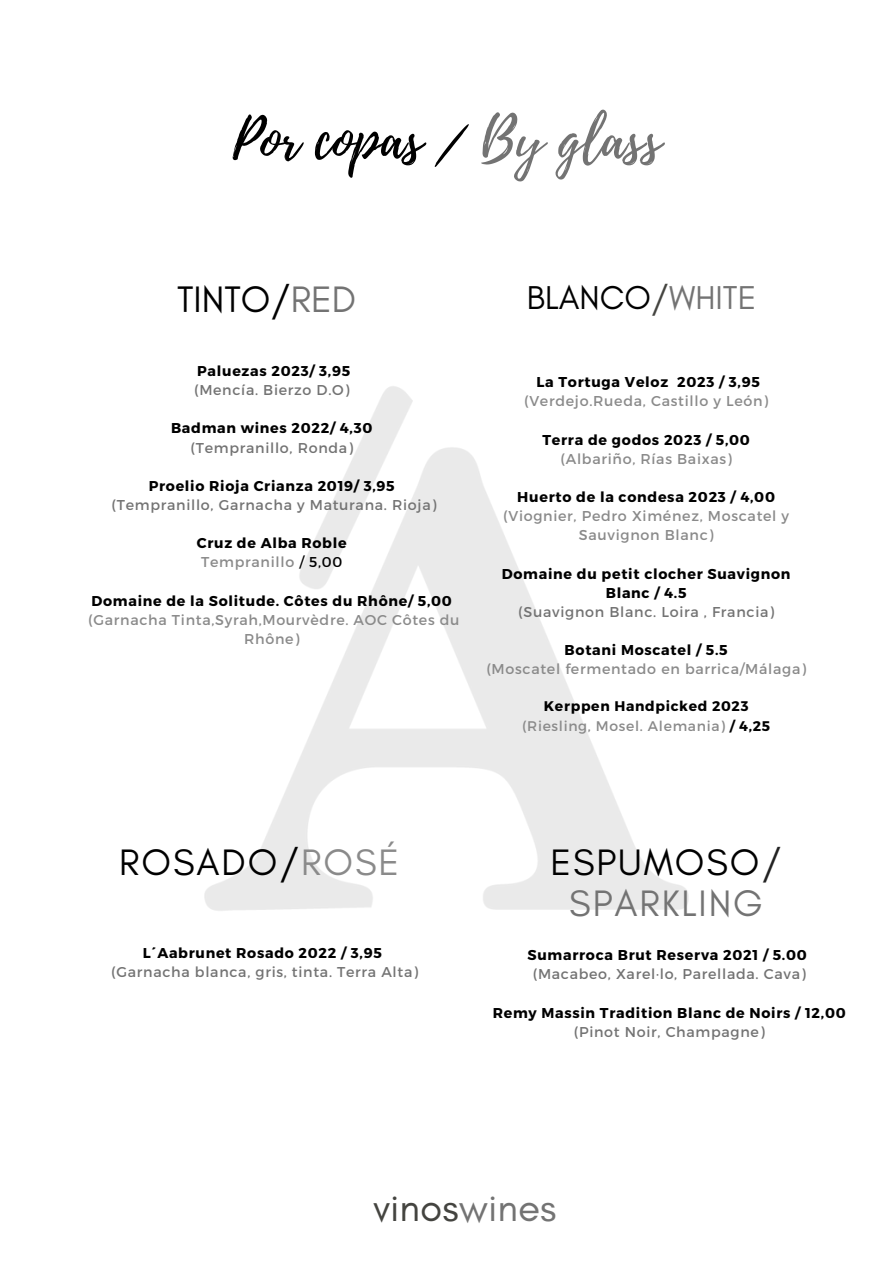
<style>
.page{position:relative;width:894px;height:1264px;background:#fff}
.page>*{position:absolute;margin:0;border:0;box-sizing:border-box;transform-origin:0 0}
.t1{font:54.3px "Playlist Script";color:#000}
.t2{font:40.5px "Glacial Indifference";color:#444440}
.t3{font:37.5px "Glacial Indifference";letter-spacing:.05em;color:#000}
.t4{font:37.5px "Glacial Indifference";color:#000}
.t5{font:37.5px "Glacial Indifference";letter-spacing:.05em;color:#737373}
.t6{font:33.6px "Glacial Indifference";color:#000}
.t7{font:700 14.25px/19.2px "Montserrat";letter-spacing:.05em;color:#000;text-align:center}
.t8{font:14.25px/19.2px "Montserrat";letter-spacing:.05em;color:#8a8a8a;text-align:center}
.t9{font:14.25px "Montserrat";letter-spacing:.05em;color:#737373}
.t10{font:13.95px "Montserrat";letter-spacing:.05em;color:#8a8a8a}
.t11{font:700 13.95px "Montserrat";letter-spacing:.05em;color:#000}
.s1{color:#737373}
.s2{color:#000}
.s3{color:#444440}
.s4{font-weight:700;color:#000}
.s5{color:#8a8a8a}
.s6{color:#222}
</style>
<div class="page">
<p class="t1" style="left:232px;top:100px;width:429px">Por copas / <span class="s1">By glass</span></p>
<p class="t4" style="left:177px;top:277px;width:181px">TINTO/<span class="s1">RED</span></p>
<h2 class="t7" style="left:197px;top:360px;width:154px">Paluezas 2023/ 3,95</h2>
<p class="t9" style="left:194px;top:381px;width:157px">(Mencía. Bierzo D.O)</p>
<p class="t7" style="left:171px;top:418px;width:203px">Badman wines 2022/ 4,30</p>
<p class="t9" style="left:190px;top:438px;width:164px">(Tempranillo, Ronda)</p>
<p class="t7" style="left:149px;top:475px;width:247px">Proelio Rioja Crianza 2019/ 3,95</p>
<p class="t9" style="left:111px;top:495px;width:326px">(Tempranillo, Garnacha y Maturana. Rioja)</p>
<p class="t7" style="left:197px;top:533px;width:151px">Cruz de Alba Roble</p>
<p class="t8" style="left:201px;top:552px;width:143px">Tempranillo <span class="s2">/ 5,00</span></p>
<p class="t7" style="left:91px;top:590px;width:362px">Domaine de la Solitude. Côtes du Rhône/ 5,00</p>
<p class="t8" style="left:88px;top:609px;width:373px">(Garnacha Tinta,Syrah,Mourvèdre. AOC Côtes du<br>Rhône)</p>
<p class="t6" style="left:527px;top:277px;width:231px">BLANCO<span class="s3">/</span><span class="s1">WHITE</span></p>
<h2 class="t7" style="left:536px;top:372px;width:225px">La Tortuga Veloz 2023 / 3,95</h2>
<p class="t8" style="left:524px;top:391px;width:245px">(Verdejo.Rueda, Castillo y León)</p>
<p class="t7" style="left:542px;top:429px;width:209px">Terra de godos 2023 / 5,00</p>
<p class="t8" style="left:560px;top:448px;width:173px">(Albariño, Rías Baixas)</p>
<p class="t7" style="left:517px;top:486px;width:259px">Huerto de la condesa 2023 / 4,00</p>
<p class="t8" style="left:503px;top:506px;width:287px">(Viognier, Pedro Ximénez, Moscatel y<br>Sauvignon Blanc)</p>
<p class="t7" style="left:501px;top:563px;width:290px">Domaine du petit clocher Suavignon<br>Blanc / 4.5</p>
<p class="t9" style="left:518px;top:602px;width:257px">(Suavignon Blanc. Loira , Francia)</p>
<p class="t7" style="left:564px;top:639px;width:165px">Botani Moscatel / 5.5</p>
<p class="t8" style="left:486px;top:659px;width:321px">(Moscatel fermentado en barrica/Málaga)</p>
<p class="t11" style="left:543px;top:697px;width:206px">Kerppen Handpicked 2023</p>
<p class="t10" style="left:522px;top:716px;width:249px">(Riesling, Mosel. Alemania) <span class="s4">/ 4,25</span></p>
<p class="t3" style="left:119px;top:839px;width:281px">ROSADO/<span class="s5">ROSÉ</span></p>
<p class="t7" style="left:143px;top:942px;width:240px">L´Aabrunet Rosado 2022 / 3,95</p>
<p class="t9" style="left:111px;top:962px;width:308px">(Garnacha blanca, gris, tinta. Terra Alta)</p>
<h2 class="t3" style="left:550px;top:839px;width:232px">ESPUMOSO<span class="s6">/</span></h2>
<p class="t5" style="left:569px;top:880px;width:195px">SPARKLING</p>
<p class="t7" style="left:527px;top:944px;width:281px">Sumarroca Brut Reserva 2021 / 5.00</p>
<h2 class="t9" style="left:532px;top:965px;width:274px">(Macabeo, Xarel·lo, Parellada. Cava)</h2>
<h2 class="t7" style="left:492px;top:1002px;width:354px">Remy Massin Tradition Blanc de Noirs / 12,00</h2>
<p class="t9" style="left:573px;top:1022px;width:192px">(Pinot Noir, Champagne)</p>
<h1 class="t2" style="left:373px;top:1182px;width:185px">vinos<span class="s1">wines</span></h1>
</div>
